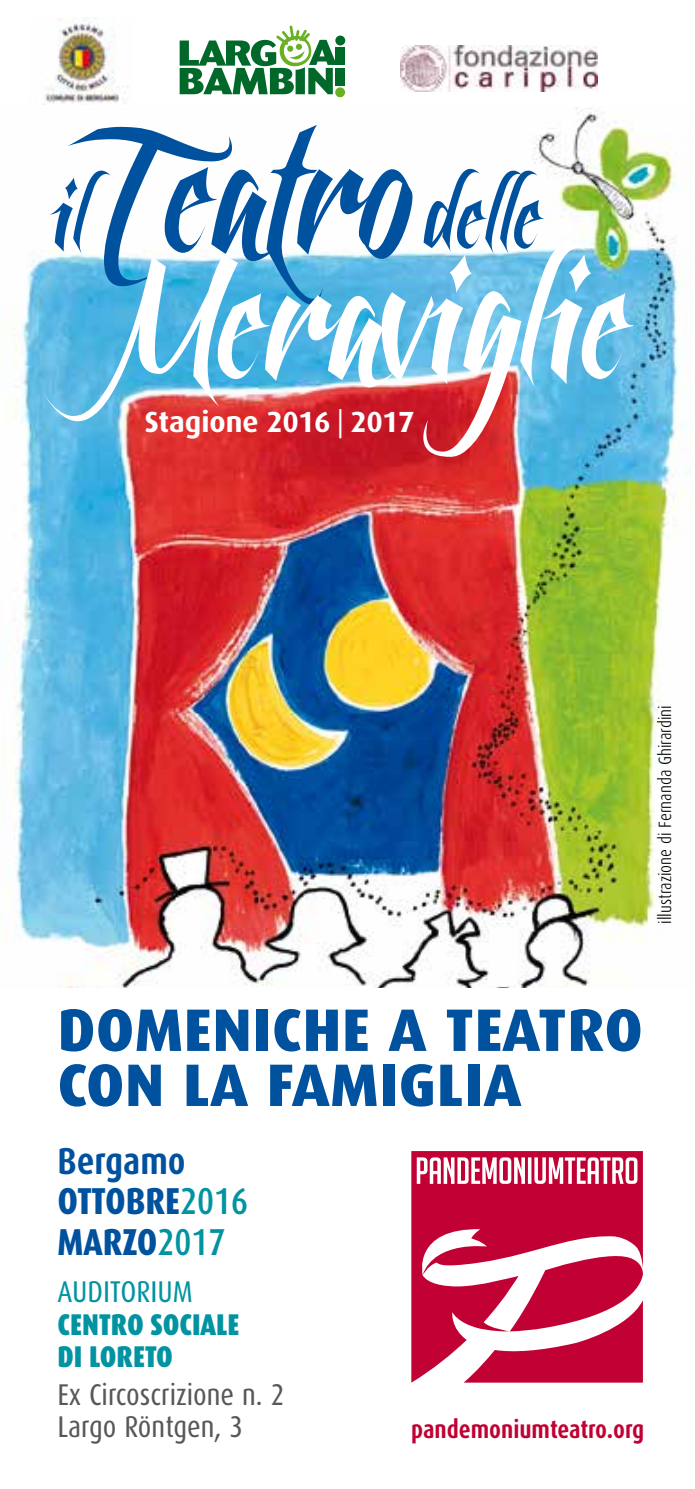
<style>
.page{position:relative;width:695px;height:1489px;background:#fff}
.page>*{position:absolute;margin:0;border:0;box-sizing:border-box;transform-origin:0 0}
.t1{font:157.75px "Feathergraphy Clean";color:#fff}
.t2{font:157.75px "Feathergraphy Clean";color:#00519e}
.t3{font:90px "Feathergraphy Clean";color:#00519e}
.t4{font:800 60px/55px "Dax";letter-spacing:.01em;color:#00519e}
.t5{font:800 37.5px/40px "Dax Condensed";color:#00519e}
.t6{font:30px/32.5px "Dax Condensed";color:#58585a}
.t7{font:900 30px/32.5px "Dax Condensed";color:#0093a2}
.t8{font:30px "Dax Condensed";color:#0093a2}
.t9{font:700 29.25px "Dax";letter-spacing:-.01em;color:#fff}
.t10{font:700 25.25px "Dax Condensed";color:#c10033}
.t11{font:300 17.75px "Dax Condensed";color:#000}
.s1{font-weight:400}
.s2{font-weight:700}
.s3{font-weight:500;color:#0093a2}
</style>
<div class="page">
<img style="left:0;top:108px;width:690px;height:879px">
<div style="left:335px;top:48px;width:10px;height:17px;background:#006829"></div>
<div style="left:335px;top:68px;width:10px;height:17px;background:#006829"></div>
<div style="left:335px;top:36px;width:10px;height:9px;background:#006829;border-radius:50%"></div>
<div style="left:335px;top:87px;width:10px;height:10px;background:#6ab023;border-radius:50%"></div>
<svg style="left:180px;top:25px;width:156px;height:69px"></svg>
<img style="left:400px;top:46px;width:197px;height:45px">
<img style="left:45px;top:17px;width:80px;height:87px">
<svg style="left:411px;top:1151px;width:231px;height:231px;background:#ca2853"></svg>
<svg style="left:463px;top:1250px;width:179px;height:132px"></svg>
<svg style="left:416px;top:1157px;width:221px;height:26px"></svg>
<h1 class="t2" style="left:102px;top:130px;width:314px">Teatro</h1>
<h2 class="t3" style="left:51px;top:179px;width:37px">il</h2>
<h2 class="t3" style="left:423px;top:179px;width:119px">delle</h2>
<h1 class="t1" style="left:123px;top:256px;width:508px">Meraviglie</h1>
<p class="t9" style="left:145px;top:405px;width:271px">Stagione 2016 <span class="s1">|</span> 2017</p>
<p class="t11" style="left:655px;top:923px;width:220px;rotate:-90deg">illustrazione di Fernanda Ghirardini</p>
<h3 class="t4" style="left:58px;top:1002px;width:586px">DOMENICHE A TEATRO<br>CON LA FAMIGLIA</h3>
<p class="t5" style="left:58px;top:1141px;width:192px"><span class="s2">Bergamo<br></span>OTTOBRE<span class="s3">2016<br></span>MARZO<span class="s3">2017</span></p>
<p class="t8" style="left:58px;top:1275px;width:136px">AUDITORIUM</p>
<p class="t7" style="left:58px;top:1308px;width:183px">CENTRO SOCIALE<br>DI LORETO</p>
<p class="t6" style="left:58px;top:1378px;width:228px">Ex Circoscrizione n. 2<br>Largo Röntgen, 3</p>
<p class="t10" style="left:411px;top:1414px;width:235px">pandemoniumteatro.org</p>
</div>
